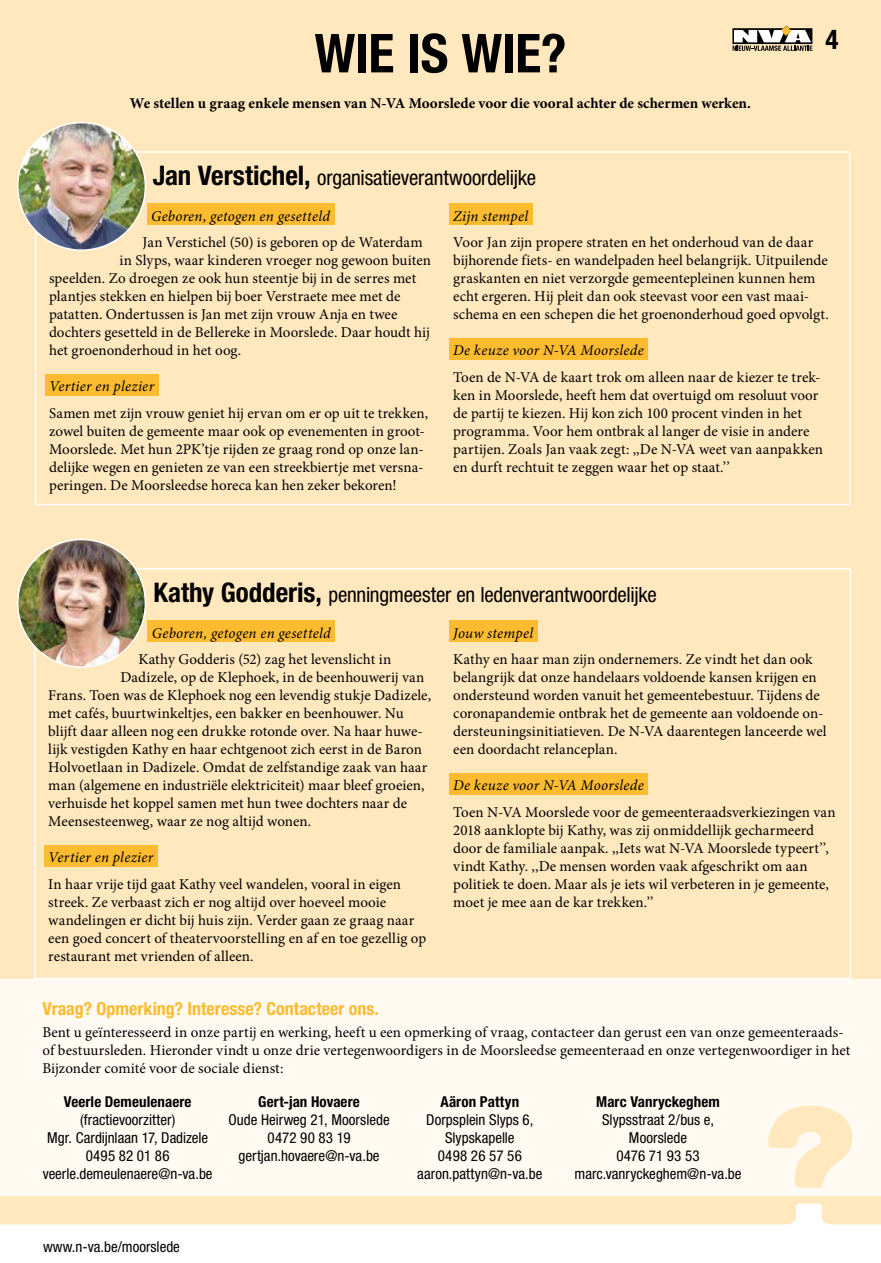
<style>
.page{position:relative;width:881px;height:1263px;background:#fff}
.page>*{position:absolute;margin:0;border:0;box-sizing:border-box;transform-origin:0 0}
.t1{font:700 condensed 53.7px "Helvetica Neue LT Std";letter-spacing:-.01em;color:#000}
.t2{font:700 condensed 27px "Helvetica Neue LT Std";color:#000}
.t3{font:condensed 21px "Helvetica Neue LT Std";letter-spacing:-.01em;color:#000}
.t4{font:700 condensed 18px "Helvetica Neue LT Std";color:#fdbb30}
.t5{font:15px/18px "Minion Pro";color:#000}
.t6{font:condensed 15px/18px "Helvetica Neue LT Std";color:#000;text-align:center}
.t7{font:italic 15px "Minion Pro";letter-spacing:.015em;color:#000}
.t8{font:700 15px "Minion Pro";color:#000}
.t9{font:700 condensed 15px "Helvetica Neue LT Std";letter-spacing:.005em;color:#000}
.s1{font-weight:700;font-size:27px}
</style>
<div class="page">
<div style="left:0;top:0;width:880px;height:1224px;background:#ffe7be"></div>
<div style="left:35px;top:151px;width:815px;height:354px;background:#ffe7be"></div>
<div style="left:0;top:979px;width:880px;height:217px;background:#fffaf2"></div>
<div style="left:34px;top:568px;width:816px;height:411px;background:#ffe7be"></div>
<img style="left:17px;top:539px;width:129px;height:129px">
<img style="left:17px;top:122px;width:129px;height:129px">
<svg style="left:768px;top:1106px;width:83px;height:82px"></svg>
<svg style="left:732px;top:26px;width:80px;height:25px"></svg>
<h1 class="t1" style="left:314px;top:21px;width:253px">WIE IS WIE?</h1>
<p class="t8" style="left:130px;top:93px;width:622px">We stellen u graag enkele mensen van N-VA Moorslede voor die vooral achter de schermen werken.</p>
<h2 class="t2" style="left:825px;top:23px;width:14px">4</h2>
<h3 class="t3" style="left:153px;top:165px;width:385px"><span class="s1">Jan Verstichel,</span> organisatieverantwoordelijke</h3>
<p class="t7" style="left:151px;top:206px;width:180px">Geboren, getogen en gesetteld</p>
<p class="t5" style="left:142px;top:234px;width:282px">Jan Verstichel (50) is geboren op de Waterdam</p>
<p class="t5" style="left:120px;top:252px;width:313px">in Slyps, waar kinderen vroeger nog gewoon buiten</p>
<p class="t5" style="left:49px;top:270px;width:368px">speelden. Zo droegen ze ook hun steentje bij in de serres met</p>
<p class="t5" style="left:49px;top:288px;width:353px">plantjes stekken en hielpen bij boer Verstraete mee met de</p>
<p class="t5" style="left:49px;top:306px;width:350px">patatten. Ondertussen is Jan met zijn vrouw Anja en twee</p>
<p class="t5" style="left:49px;top:324px;width:382px">dochters gesetteld in de Bellereke in Moorslede. Daar houdt hij</p>
<p class="t5" style="left:49px;top:342px;width:193px">het groenonderhoud in het oog.</p>
<p class="t7" style="left:49px;top:376px;width:107px">Vertier en plezier</p>
<p class="t5" style="left:49px;top:404px;width:380px">Samen met zijn vrouw geniet hij ervan om er op uit te trekken, zowel buiten de gemeente maar ook op evenementen in groot-Moorslede. Met hun 2PK’tje rijden ze graag rond op onze lan&shy;delijke wegen en genieten ze van een streekbiertje met versna&shy;peringen. De Moorsleedse horeca kan hen zeker bekoren!</p>
<p class="t7" style="left:453px;top:206px;width:76px">Zijn stempel</p>
<p class="t5" style="left:453px;top:234px;width:377px">Voor Jan zijn propere straten en het onderhoud van de daar bijhorende fiets- en wandelpaden heel belangrijk. Uitpuilende graskanten en niet verzorgde gemeentepleinen kunnen hem echt ergeren. Hij pleit dan ook steevast voor een vast maai&shy;schema en een schepen die het groenonderhoud goed opvolgt.</p>
<p class="t7" style="left:453px;top:340px;width:192px">De keuze voor N-VA Moorslede</p>
<p class="t5" style="left:453px;top:368px;width:371px">Toen de N-VA de kaart trok om alleen naar de kiezer te trek&shy;ken in Moorslede, heeft hem dat overtuigd om resoluut voor de partij te kiezen. Hij kon zich 100 procent vinden in het programma. Voor hem ontbrak al langer de visie in andere partijen. Zoals Jan vaak zegt: ,,De N-VA weet van aanpakken en durft rechtuit te zeggen waar het op staat.’’</p>
<h3 class="t3" style="left:153px;top:582px;width:504px"><span class="s1">Kathy Godderis,</span> penningmeester en ledenverantwoordelijke</h3>
<p class="t7" style="left:152px;top:622px;width:180px">Geboren, getogen en gesetteld</p>
<p class="t5" style="left:138px;top:650px;width:254px">Kathy Godderis (52) zag het levenslicht in</p>
<p class="t5" style="left:120px;top:668px;width:305px">Dadizele, op de Klephoek, in de beenhouwerij van</p>
<p class="t5" style="left:48px;top:686px;width:384px">Frans. Toen was de Klephoek nog een levendig stukje Dadizele,</p>
<p class="t5" style="left:48px;top:704px;width:357px">met cafés, buurtwinkeltjes, een bakker en beenhouwer. Nu</p>
<p class="t5" style="left:48px;top:722px;width:376px">blijft daar alleen nog een drukke rotonde over. Na haar huwe-</p>
<p class="t5" style="left:48px;top:740px;width:375px">lijk vestigden Kathy en haar echtgenoot zich eerst in de Baron</p>
<p class="t5" style="left:48px;top:758px;width:380px">Holvoetlaan in Dadizele. Omdat de zelfstandige zaak van haar</p>
<p class="t5" style="left:48px;top:776px;width:377px">man (algemene en industriële elektriciteit) maar bleef groeien,</p>
<p class="t5" style="left:48px;top:794px;width:360px">verhuisde het koppel samen met hun twee dochters naar de</p>
<p class="t5" style="left:48px;top:812px;width:264px">Meensesteenweg, waar ze nog altijd wonen.</p>
<p class="t7" style="left:48px;top:847px;width:107px">Vertier en plezier</p>
<p class="t5" style="left:48px;top:875px;width:379px">In haar vrije tijd gaat Kathy veel wandelen, vooral in eigen streek. Ze verbaast zich er nog altijd over hoeveel mooie wandelingen er dicht bij huis zijn. Verder gaan ze graag naar een goed concert of theatervoorstelling en af en toe gezellig op restaurant met vrienden of alleen.</p>
<p class="t7" style="left:453px;top:622px;width:81px">Jouw stempel</p>
<p class="t5" style="left:453px;top:650px;width:374px">Kathy en haar man zijn ondernemers. Ze vindt het dan ook belangrijk dat onze handelaars voldoende kansen krijgen en ondersteund worden vanuit het gemeentebestuur. Tijdens de coronapandemie ontbrak het de gemeente aan voldoende on&shy;dersteuningsinitiatieven. De N-VA daarentegen lanceerde wel een doordacht relanceplan.</p>
<p class="t7" style="left:453px;top:775px;width:192px">De keuze voor N-VA Moorslede</p>
<p class="t5" style="left:453px;top:803px;width:384px">Toen N-VA Moorslede voor de gemeenteraadsverkiezingen van 2018 aanklopte bij Kathy, was zij onmiddellijk gecharmeerd door de familiale aanpak. ,,Iets wat N-VA Moorslede typeert’’, vindt Kathy. ,,De mensen worden vaak afgeschrikt om aan politiek te doen. Maar als je iets wil verbeteren in je gemeente, moet je mee aan de kar trekken.’’</p>
<p class="t4" style="left:43px;top:998px;width:338px">Vraag? Opmerking? Interesse? Contacteer ons.</p>
<p class="t5" style="left:43px;top:1023px;width:809px">Bent u geïnteresseerd in onze partij en werking, heeft u een opmerking of vraag, contacteer dan gerust een van onze gemeenteraads&shy;of bestuursleden. Hieronder vindt u onze drie vertegenwoordigers in de Moorsleedse gemeenteraad en onze vertegenwoordiger in het<br>Bijzonder comité voor de sociale dienst:</p>
<p class="t9" style="left:64px;top:1092px;width:129px">Veerle Demeulenaere</p>
<p class="t6" style="left:43px;top:1110px;width:171px">(fractievoorzitter)<br>Mgr. Cardijnlaan 17, Dadizele<br>0495 82 01 86 veerle.demeulenaere@n-va.be</p>
<p class="t9" style="left:258px;top:1092px;width:103px">Gert-jan Hovaere</p>
<p class="t6" style="left:228px;top:1110px;width:163px">Oude Heirweg 21, Moorslede<br>0472 90 83 19 gertjan.hovaere@n-va.be</p>
<p class="t6" style="left:43px;top:1238px;width:138px">www.n-va.be/moorslede</p>
<p class="t9" style="left:440px;top:1092px;width:80px">Aäron Pattyn</p>
<p class="t6" style="left:417px;top:1110px;width:126px">Dorpsplein Slyps 6,<br>Slypskapelle<br>0498 26 57 56 aaron.pattyn@n-va.be</p>
<p class="t9" style="left:596px;top:1092px;width:125px">Marc Vanryckeghem</p>
<p class="t6" style="left:574px;top:1110px;width:168px">Slypsstraat 2/bus e,<br>Moorslede<br>0476 71 93 53 marc.vanryckeghem@n-va.be</p>
</div>
